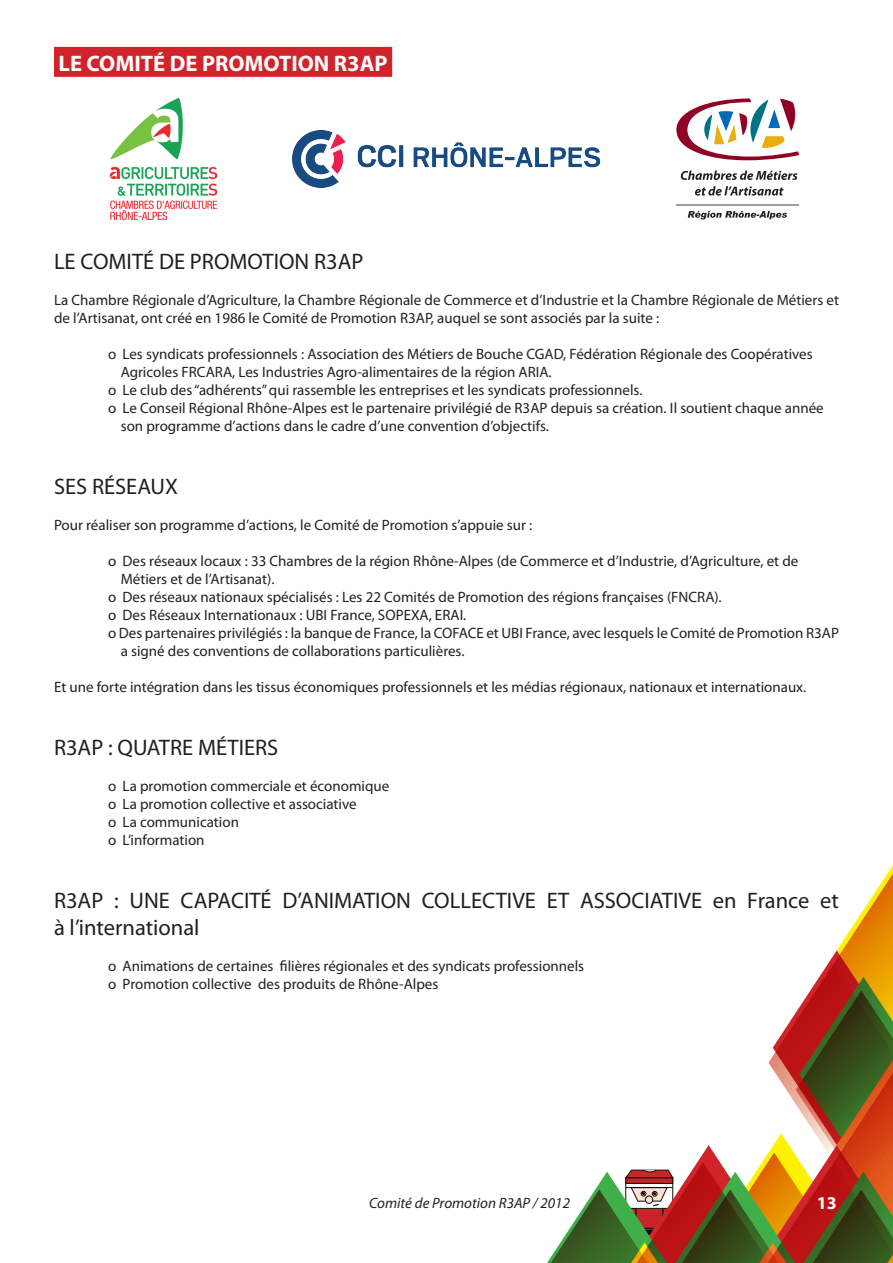
<style>
.page{position:relative;width:893px;height:1263px;background:#fff}
.page>*{position:absolute;margin:0;border:0;box-sizing:border-box;transform-origin:0 0}
.t1{font:22.5px/27px "Myriad Pro";color:#231f20}
.t2{font:700 22.5px "Myriad Pro";color:#fff}
.t3{font:700 18px "Myriad Pro";color:#fff}
.t4{font:15px/18px "Myriad Pro";color:#231f20}
.t5{font:italic 15px "Myriad Pro";color:#231f20}
</style>
<div class="page">
<svg style="left:547px;top:865px;width:346px;height:398px"></svg>
<div style="left:54px;top:47px;width:338px;height:30px;background:#d1232a"></div>
<img style="left:293px;top:130px;width:307px;height:58px">
<img style="left:111px;top:98px;width:106px;height:122px">
<hr style="left:676px;top:204px;width:123px;height:2px;background:#9da1a2">
<svg style="left:676px;top:98px;width:123px;height:62px"></svg>
<svg style="left:681px;top:171px;width:116px;height:9px"></svg>
<svg style="left:695px;top:186px;width:89px;height:10px"></svg>
<svg style="left:688px;top:211px;width:99px;height:9px"></svg>
<h1 class="t2" style="left:59px;top:49px;width:331px">LE COMITÉ DE PROMOTION R3AP</h1>
<h1 class="t1" style="left:54px;top:247px;width:311px">LE COMITÉ DE PROMOTION R3AP</h1>
<p class="t4" style="left:54px;top:291px;width:786px">La Chambre Régionale d’Agriculture, la Chambre Régionale de Commerce et d’Industrie et la Chambre Régionale de Métiers et de l’Artisanat, ont créé en 1986 le Comité de Promotion R3AP, auquel se sont associés par la suite :</p>
<p class="t4" style="left:108px;top:345px;width:706px">o Les syndicats professionnels : Association des Métiers de Bouche CGAD, Fédération Régionale des Coopératives</p>
<p class="t4" style="left:121px;top:363px;width:432px">Agricoles FRCARA, Les Industries Agro-alimentaires de la région ARIA.</p>
<p class="t4" style="left:108px;top:381px;width:536px">o Le club des “adhérents” qui rassemble les entreprises et les syndicats professionnels.</p>
<p class="t4" style="left:108px;top:399px;width:717px">o Le Conseil Régional Rhône-Alpes est le partenaire privilégié de R3AP depuis sa création. Il soutient chaque année</p>
<p class="t4" style="left:121px;top:417px;width:430px">son programme d’actions dans le cadre d’une convention d’objectifs.</p>
<h1 class="t1" style="left:54px;top:472px;width:125px">SES RÉSEAUX</h1>
<p class="t4" style="left:54px;top:516px;width:480px">Pour réaliser son programme d’actions, le Comité de Promotion s’appuie sur :</p>
<p class="t4" style="left:108px;top:552px;width:692px">o Des réseaux locaux : 33 Chambres de la région Rhône-Alpes (de Commerce et d’Industrie, d’Agriculture, et de</p>
<p class="t4" style="left:121px;top:570px;width:155px">Métiers et de l’Artisanat).</p>
<p class="t4" style="left:108px;top:588px;width:615px">o Des réseaux nationaux spécialisés : Les 22 Comités de Promotion des régions françaises (FNCRA).</p>
<p class="t4" style="left:108px;top:606px;width:360px">o Des Réseaux Internationaux : UBI France, SOPEXA, ERAI.</p>
<p class="t4" style="left:108px;top:624px;width:732px">o Des partenaires privilégiés : la banque de France, la COFACE et UBI France, avec lesquels le Comité de Promotion R3AP</p>
<p class="t4" style="left:121px;top:642px;width:345px">a signé des conventions de collaborations particulières.</p>
<p class="t4" style="left:54px;top:678px;width:754px">Et une forte intégration dans les tissus économiques professionnels et les médias régionaux, nationaux et internationaux.</p>
<h1 class="t1" style="left:54px;top:733px;width:226px">R3AP : QUATRE MÉTIERS</h1>
<p class="t4" style="left:108px;top:777px;width:283px">o La promotion commerciale et économique o La promotion collective et associative<br>o La communication<br>o L’information</p>
<h1 class="t1" style="left:54px;top:886px;width:786px">R3AP : UNE CAPACITÉ D’ANIMATION COLLECTIVE ET ASSOCIATIVE en France et à l’international</h1>
<p class="t4" style="left:108px;top:957px;width:478px">o Animations de certaines filières régionales et des syndicats professionnels o Promotion collective des produits de Rhône-Alpes</p>
<p class="t5" style="left:369px;top:1194px;width:202px">Comité de Promotion R3AP / 2012</p>
<p class="t3" style="left:817px;top:1191px;width:21px">13</p>
</div>
